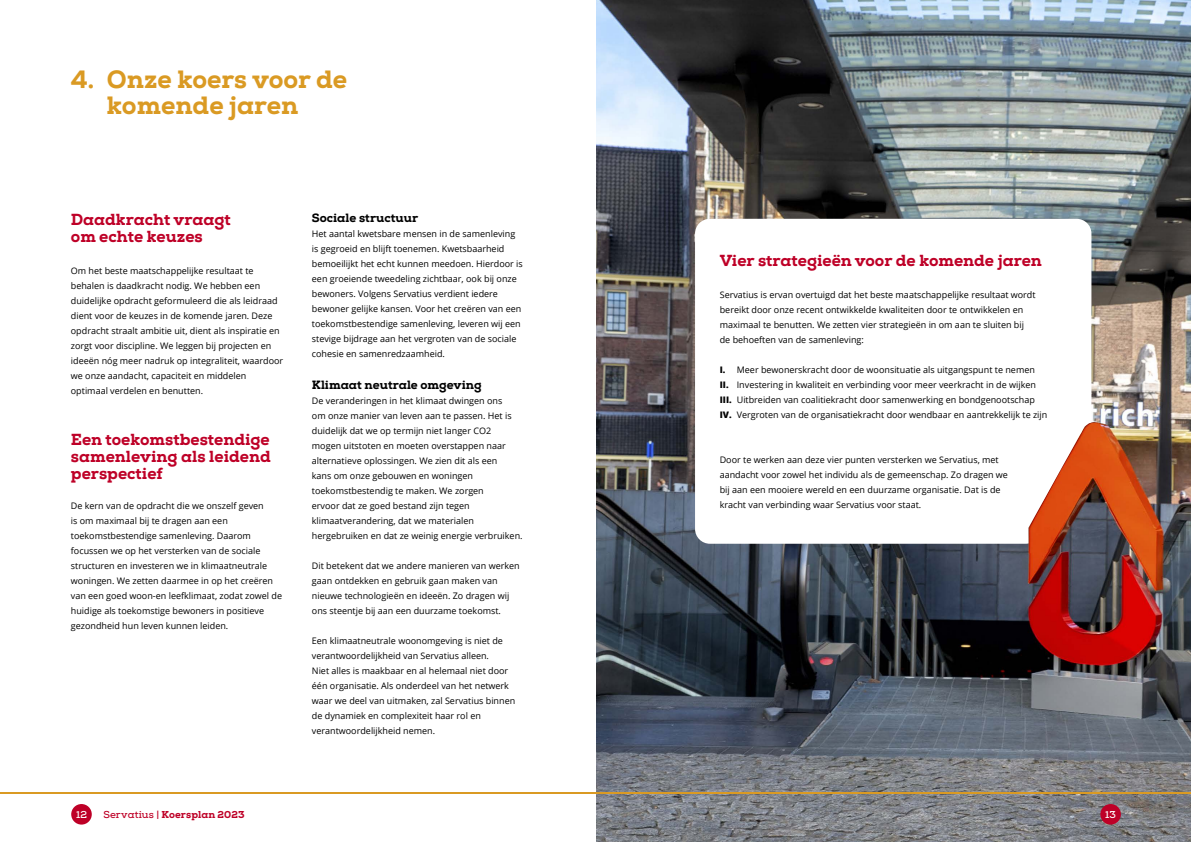
<style>
.page{position:relative;width:1191px;height:842px;background:#fff}
.page>*{position:absolute;margin:0;border:0;box-sizing:border-box;transform-origin:0 0}
.t1{font:800 25px/26px "Nexa Slab";color:#da9a23;text-align:center}
.t2{font:800 16px/17px "Nexa Slab";color:#be0027}
.t3{font:800 12px "Nexa Slab";color:#000}
.t4{font:800 10px "Nexa Slab";letter-spacing:.005em;color:#be0027}
.t5{font:700 10px "Nexa Slab";color:#fff}
.t6{font:9px/15px "Open Sans";color:#000}
.s1{font-weight:800}
.s2{font-weight:700}
</style>
<div class="page">
<img style="left:596px;top:0;width:595px;height:842px">
<svg style="left:695px;top:219px;width:396px;height:325px"></svg>
<img style="left:1028px;top:422px;width:78px;height:132px">
<hr style="left:0;top:792px;width:1191px;height:2px;background:#da9a23">
<div style="left:1100px;top:804px;width:20px;height:20px;background:#be0027;border-radius:50%"></div>
<div style="left:71px;top:804px;width:21px;height:20px;background:#be0027;border-radius:50%"></div>
<h1 class="t1" style="left:71px;top:67px;width:278px">4. Onze koers voor de komende jaren</h1>
<h2 class="t2" style="left:71px;top:211px;width:161px">Daadkracht vraagt om echte keuzes</h2>
<p class="t6" style="left:71px;top:263px;width:214px">Om het beste maatschappelijke resultaat te behalen is daadkracht nodig. We hebben een duidelijke opdracht geformuleerd die als leidraad dient voor de keuzes in de komende jaren. Deze opdracht straalt ambitie uit, dient als inspiratie en zorgt voor discipline. We leggen bij projecten en ideeën nóg meer nadruk op integraliteit, waardoor we onze aandacht, capaciteit en middelen optimaal verdelen en benutten.</p>
<h2 class="t2" style="left:71px;top:431px;width:201px;text-align:justify">Een toekomstbestendige samenleving als leidend perspectief</h2>
<p class="t6" style="left:71px;top:498px;width:213px">De kern van de opdracht die we onszelf geven<br>is om maximaal bij te dragen aan een toekomstbestendige samenleving. Daarom focussen we op het versterken van de sociale structuren en investeren we in klimaatneutrale woningen. We zetten daarmee in op het creëren van een goed woon-en leefklimaat, zodat zowel de huidige als toekomstige bewoners in positieve gezondheid hun leven kunnen leiden.</p>
<h3 class="t3" style="left:312px;top:210px;width:108px">Sociale structuur</h3>
<p class="t6" style="left:312px;top:226px;width:212px">Het aantal kwetsbare mensen in de samenleving is gegroeid en blijft toenemen. Kwetsbaarheid bemoeilijkt het echt kunnen meedoen. Hierdoor is een groeiende tweedeling zichtbaar, ook bij onze bewoners. Volgens Servatius verdient iedere bewoner gelijke kansen. Voor het creëren van een toekomstbestendige samenleving, leveren wij een stevige bijdrage aan het vergroten van de sociale cohesie en samenredzaamheid.</p>
<h3 class="t3" style="left:312px;top:377px;width:171px">Klimaat neutrale omgeving</h3>
<p class="t6" style="left:312px;top:393px;width:212px">De veranderingen in het klimaat dwingen ons<br>om onze manier van leven aan te passen. Het is duidelijk dat we op termijn niet langer CO2 mogen uitstoten en moeten overstappen naar alternatieve oplossingen. We zien dit als een<br>kans om onze gebouwen en woningen toekomstbestendig te maken. We zorgen<br>ervoor dat ze goed bestand zijn tegen klimaatverandering, dat we materialen hergebruiken en dat ze weinig energie verbruiken.</p>
<p class="t6" style="left:312px;top:558px;width:209px">Dit betekent dat we andere manieren van werken gaan ontdekken en gebruik gaan maken van nieuwe technologieën en ideeën. Zo dragen wij ons steentje bij aan een duurzame toekomst.</p>
<p class="t6" style="left:312px;top:633px;width:205px">Een klimaatneutrale woonomgeving is niet de verantwoordelijkheid van Servatius alleen.<br>Niet alles is maakbaar en al helemaal niet door één organisatie. Als onderdeel van het netwerk waar we deel van uitmaken, zal Servatius binnen de dynamiek en complexiteit haar rol en verantwoordelijkheid nemen.</p>
<h2 class="t2" style="left:719px;top:252px;width:324px">Vier strategieën voor de komende jaren</h2>
<p class="t6" style="left:719px;top:287px;width:317px">Servatius is ervan overtuigd dat het beste maatschappelijke resultaat wordt bereikt door onze recent ontwikkelde kwaliteiten door te ontwikkelen en maximaal te benutten. We zetten vier strategieën in om aan te sluiten bij de behoeften van de samenleving:</p>
<p class="t6" style="left:719px;top:362px;width:329px"><span class="s1">I.</span> Meer bewonerskracht door de woonsituatie als uitgangspunt te nemen<br><span class="s1">II.</span> Investering in kwaliteit en verbinding voor meer veerkracht in de wijken <span class="s1">III.</span> Uitbreiden van coalitiekracht door samenwerking en bondgenootschap <span class="s1">IV.</span> Vergroten van de organisatiekracht door wendbaar en aantrekkelijk te zijn</p>
<p class="t6" style="left:719px;top:452px;width:290px">Door te werken aan deze vier punten versterken we Servatius, met aandacht voor zowel het individu als de gemeenschap. Zo dragen we bij aan een mooiere wereld en een duurzame organisatie. Dat is de kracht van verbinding waar Servatius voor staat.</p>
<p class="t5" style="left:76px;top:808px;width:12px">12</p>
<p class="t4" style="left:103px;top:808px;width:143px"><span class="s2">Servatius |</span> Koersplan 2023</p>
<p class="t5" style="left:1105px;top:808px;width:12px">13</p>
</div>
